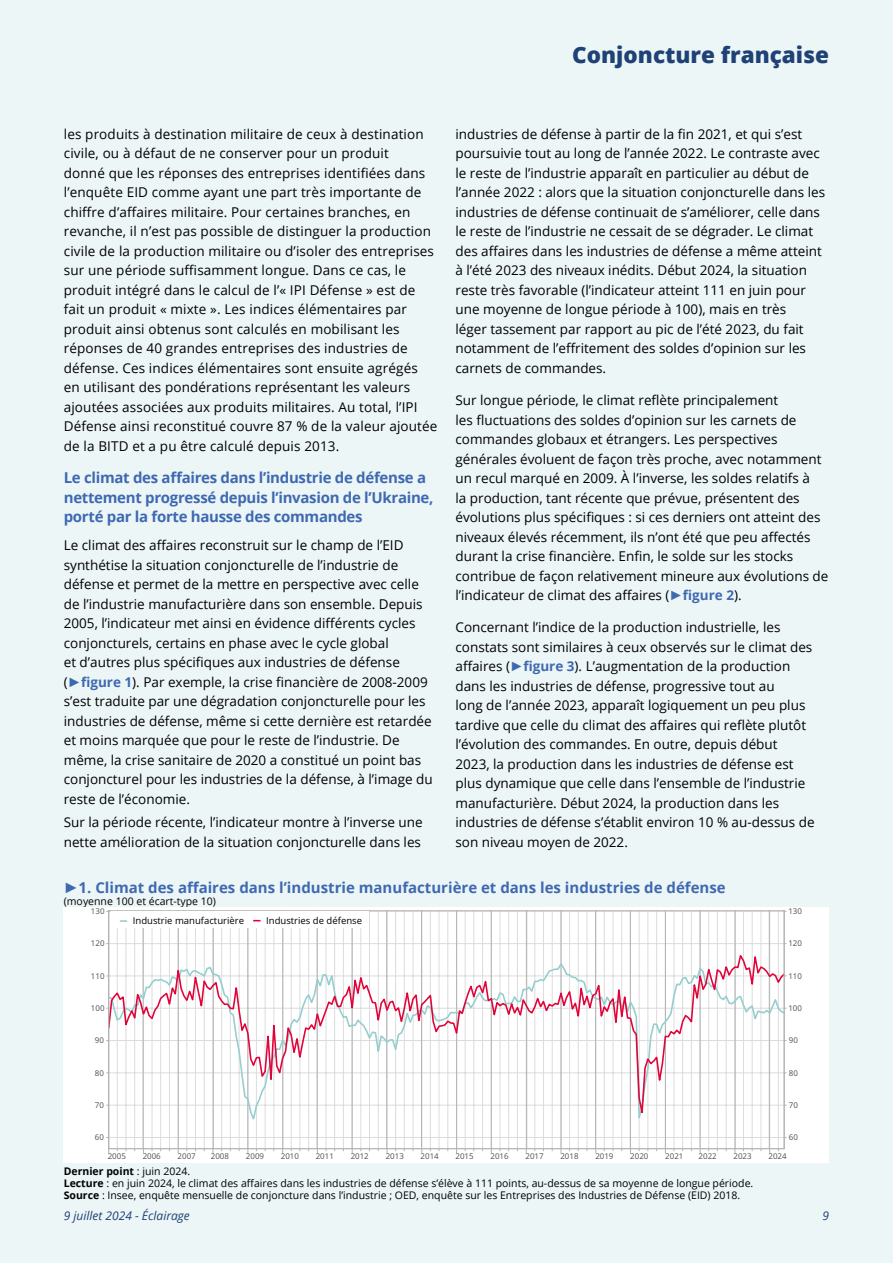
<style>
.page{position:relative;width:893px;height:1263px;background:#edf6f7}
.page>*{position:absolute;margin:0;border:0;box-sizing:border-box;transform-origin:0 0}
.t1{font:800 22.5px "Open Sans";color:#1e4176}
.t2{font:700 15px/19.5px "Open Sans";letter-spacing:-.02em;color:#3e69b1}
.t3{font:700 15px "Open Sans";color:#3e69b1}
.t4{font:13.5px/19.5px "Open Sans";color:#000}
.t5{font:italic 12px "Open Sans";color:#1e4176}
.t6{font:10.5px/12px "Open Sans";color:#000}
.t7{font:9.45px "Open Sans";color:#010202}
.t8{font:7.95px "Open Sans";color:#4e4d4d}
.s1{font-family:"Arial";font-weight:700;color:#3e69b1}
.s2{font-weight:700;color:#3e69b1}
.s3{font-family:"Arial"}
.s4{font-weight:700}
</style>
<div class="page">
<div style="left:64px;top:907px;width:765px;height:255px;background:#fff"></div>
<svg style="left:110px;top:912px;width:672px;height:235px"></svg>
<div style="left:108px;top:910px;width:676px;height:239px;border:1px solid #b3b2b2"></div>
<div style="left:111px;top:911px;width:258px;height:17px;background:#fff"></div>
<svg style="left:120px;top:920px;width:7px;height:2px"></svg>
<h1 class="t1" style="left:572px;top:38px;width:258px">Conjoncture française</h1>
<p class="t4" style="left:64px;top:124px;width:375px">les produits à destination militaire de ceux à destination civile, ou à défaut de ne conserver pour un produit<br>donné que les réponses des entreprises identifiées dans l’enquête EID comme ayant une part très importante de chiffre d’affaires militaire. Pour certaines branches, en revanche, il n’est pas possible de distinguer la production civile de la production militaire ou d’isoler des entreprises sur une période suffisamment longue. Dans ce cas, le produit intégré dans le calcul de l’« IPI Défense » est de fait un produit « mixte ». Les indices élémentaires par produit ainsi obtenus sont calculés en mobilisant les réponses de 40 grandes entreprises des industries de défense. Ces indices élémentaires sont ensuite agrégés<br>en utilisant des pondérations représentant les valeurs ajoutées associées aux produits militaires. Au total, l’IPI Défense ainsi reconstitué couvre 87 % de la valeur ajoutée de la BITD et a pu être calculé depuis 2013.</p>
<p class="t2" style="left:64px;top:468px;width:371px">Le climat des affaires dans l’industrie de défense a nettement progressé depuis l’invasion de l’Ukraine, porté par la forte hausse des commandes</p>
<p class="t4" style="left:64px;top:535px;width:370px">Le climat des affaires reconstruit sur le champ de l’EID synthétise la situation conjoncturelle de l’industrie de défense et permet de la mettre en perspective avec celle de l’industrie manufacturière dans son ensemble. Depuis 2005, l’indicateur met ainsi en évidence différents cycles conjoncturels, certains en phase avec le cycle global<br>et d’autres plus spécifiques aux industries de défense (<span class="s1">►</span><span class="s2">figure 1</span>). Par exemple, la crise financière de 2008-2009 s’est traduite par une dégradation conjoncturelle pour les industries de défense, même si cette dernière est retardée et moins marquée que pour le reste de l’industrie. De même, la crise sanitaire de 2020 a constitué un point bas conjoncturel pour les industries de la défense, à l’image du reste de l’économie.</p>
<p class="t4" style="left:64px;top:812px;width:360px">Sur la période récente, l’indicateur montre à l’inverse une nette amélioration de la situation conjoncturelle dans les</p>
<p class="t4" style="left:455px;top:124px;width:371px">industries de défense à partir de la fin 2021, et qui s’est poursuivie tout au long de l’année 2022. Le contraste avec le reste de l’industrie apparaît en particulier au début de l’année 2022 : alors que la situation conjoncturelle dans les industries de défense continuait de s’améliorer, celle dans le reste de l’industrie ne cessait de se dégrader. Le climat des affaires dans les industries de défense a même atteint à l’été 2023 des niveaux inédits. Début 2024, la situation reste très favorable (l’indicateur atteint 111 en juin pour une moyenne de longue période à 100), mais en très<br>léger tassement par rapport au pic de l’été 2023, du fait notamment de l’effritement des soldes d’opinion sur les carnets de commandes.</p>
<p class="t4" style="left:455px;top:390px;width:374px">Sur longue période, le climat reflète principalement<br>les fluctuations des soldes d’opinion sur les carnets de commandes globaux et étrangers. Les perspectives générales évoluent de façon très proche, avec notamment un recul marqué en 2009. À l’inverse, les soldes relatifs à<br>la production, tant récente que prévue, présentent des évolutions plus spécifiques : si ces derniers ont atteint des niveaux élevés récemment, ils n’ont été que peu affectés durant la crise financière. Enfin, le solde sur les stocks contribue de façon relativement mineure aux évolutions de l’indicateur de climat des affaires (<span class="s1">►</span><span class="s2">figure 2</span>).</p>
<p class="t4" style="left:455px;top:617px;width:361px">Concernant l’indice de la production industrielle, les constats sont similaires à ceux observés sur le climat des affaires (<span class="s1">►</span><span class="s2">figure 3</span>). L’augmentation de la production dans les industries de défense, progressive tout au<br>long de l’année 2023, apparaît logiquement un peu plus tardive que celle du climat des affaires qui reflète plutôt l’évolution des commandes. En outre, depuis début 2023, la production dans les industries de défense est plus dynamique que celle dans l’ensemble de l’industrie manufacturière. Début 2024, la production dans les industries de défense s’établit environ 10 % au-dessus de son niveau moyen de 2022.</p>
<p class="t3" style="left:64px;top:877px;width:663px"><span class="s3">►</span>1. Climat des affaires dans l’industrie manufacturière et dans les industries de défense</p>
<p class="t6" style="left:64px;top:895px;width:154px">(moyenne 100 et écart-type 10)</p>
<p class="t8" style="left:91px;top:906px;width:15px">130</p>
<p class="t7" style="left:133px;top:914px;width:113px">Industrie manufacturière</p>
<p class="t7" style="left:266px;top:913px;width:97px">Industries de défense</p>
<p class="t8" style="left:788px;top:906px;width:15px">130</p>
<p class="t8" style="left:91px;top:938px;width:15px">120</p>
<p class="t8" style="left:788px;top:938px;width:15px">120</p>
<p class="t8" style="left:91px;top:970px;width:15px">110</p>
<p class="t8" style="left:788px;top:970px;width:15px">110</p>
<p class="t8" style="left:91px;top:1003px;width:15px">100</p>
<p class="t8" style="left:788px;top:1003px;width:15px">100</p>
<p class="t8" style="left:95px;top:1035px;width:11px">90</p>
<p class="t8" style="left:789px;top:1035px;width:11px">90</p>
<p class="t8" style="left:95px;top:1067px;width:11px">80</p>
<p class="t8" style="left:789px;top:1067px;width:11px">80</p>
<p class="t8" style="left:95px;top:1100px;width:11px">70</p>
<p class="t8" style="left:789px;top:1100px;width:11px">70</p>
<p class="t8" style="left:95px;top:1132px;width:11px">60</p>
<p class="t8" style="left:789px;top:1132px;width:11px">60</p>
<p class="t8" style="left:108px;top:1151px;width:20px">2005</p>
<p class="t8" style="left:143px;top:1151px;width:20px">2006</p>
<p class="t8" style="left:178px;top:1151px;width:20px">2007</p>
<p class="t8" style="left:211px;top:1151px;width:20px">2008</p>
<p class="t8" style="left:246px;top:1151px;width:20px">2009</p>
<p class="t8" style="left:281px;top:1151px;width:20px">2010</p>
<p class="t8" style="left:316px;top:1151px;width:20px">2011</p>
<p class="t8" style="left:351px;top:1151px;width:20px">2012</p>
<p class="t8" style="left:386px;top:1151px;width:20px">2013</p>
<p class="t8" style="left:421px;top:1151px;width:20px">2014</p>
<p class="t8" style="left:456px;top:1151px;width:20px">2015</p>
<p class="t8" style="left:490px;top:1151px;width:20px">2016</p>
<p class="t8" style="left:525px;top:1151px;width:20px">2017</p>
<p class="t8" style="left:560px;top:1151px;width:20px">2018</p>
<p class="t8" style="left:595px;top:1151px;width:20px">2019</p>
<p class="t8" style="left:630px;top:1151px;width:20px">2020</p>
<p class="t8" style="left:665px;top:1151px;width:20px">2021</p>
<p class="t8" style="left:699px;top:1151px;width:20px">2022</p>
<p class="t8" style="left:733px;top:1151px;width:20px">2023</p>
<p class="t8" style="left:768px;top:1151px;width:20px">2024</p>
<p class="t6" style="left:64px;top:1164px;width:691px"><span class="s4">Dernier point</span> : juin 2024.<br><span class="s4">Lecture</span> : en juin 2024, le climat des affaires dans les industries de défense s’élève à 111 points, au-dessus de sa moyenne de longue période.<br><span class="s4">Source</span> : Insee, enquête mensuelle de conjoncture dans l’industrie ; OED, enquête sur les Entreprises des Industries de Défense (EID) 2018.</p>
<p class="t5" style="left:64px;top:1207px;width:128px">9 juillet 2024 - Éclairage</p>
<p class="t5" style="left:823px;top:1207px;width:8px">9</p>
</div>
